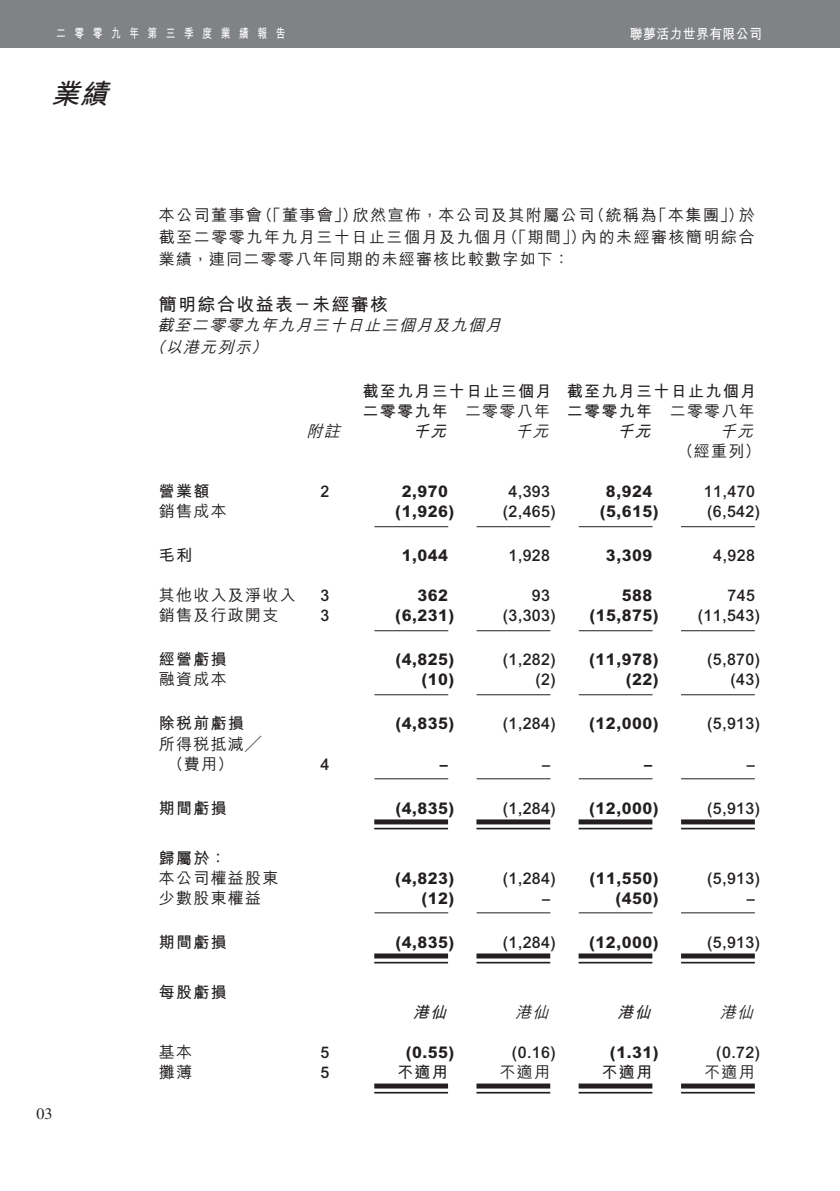
<style>
.page{position:relative;width:840px;height:1191px;background:#fff}
.page>*{position:absolute;margin:0;border:0;box-sizing:border-box;transform-origin:0 0}
.t1{font:italic 28px "M Hei HK Bold B5 pc H";color:#231f20}
.t2{font:18px "M Hei HK Bold B5 pc H";letter-spacing:.075em;color:#231f20}
.t3{font:800 16px "Arial MT Std";letter-spacing:.03em;color:#231f20}
.t4{font:16px/22px "M Hei HK Medium B5 pc H";letter-spacing:.08em;color:#231f20;text-align:justify}
.t5{font:500 16px "Arial MT Std";letter-spacing:.03em;color:#231f20}
.t6{font:16px/20px "M Hei HK Bold B5 pc H";letter-spacing:.08em;color:#231f20}
.t7{font:italic 16px/22px "M Hei HK Medium B5 pc H";color:#231f20}
.t8{font:italic 16px "M Hei HK Bold B5 pc H";color:#231f20}
.t9{font:16px "Times LT Std";color:#231f20}
.t10{font:14px "M Hei HK Bold B5 pc H";letter-spacing:.03em;color:#fff;scale:.92 1}
.t11{font:13px "M Hei HK Bold B5 pc H";letter-spacing:.875em;color:#fff;scale:.75 1}
.s1{font-family:"M Hei HK Medium B5 pc H"}
</style>
<div class="page">
<div style="left:0;top:0;width:839px;height:47px;background:#808285"></div>
<hr style="left:374px;top:526px;width:74px;height:1px;background:#231f20">
<hr style="left:476px;top:526px;width:74px;height:1px;background:#231f20">
<hr style="left:578px;top:526px;width:74px;height:1px;background:#231f20">
<hr style="left:680px;top:526px;width:74px;height:1px;background:#231f20">
<hr style="left:374px;top:630px;width:74px;height:1px;background:#231f20">
<hr style="left:476px;top:630px;width:74px;height:1px;background:#231f20">
<hr style="left:578px;top:630px;width:74px;height:1px;background:#231f20">
<hr style="left:680px;top:630px;width:74px;height:1px;background:#231f20">
<hr style="left:374px;top:694px;width:74px;height:1px;background:#231f20">
<hr style="left:476px;top:694px;width:74px;height:1px;background:#231f20">
<hr style="left:578px;top:694px;width:74px;height:1px;background:#231f20">
<hr style="left:680px;top:694px;width:74px;height:1px;background:#231f20">
<hr style="left:374px;top:778px;width:74px;height:1px;background:#231f20">
<hr style="left:476px;top:778px;width:74px;height:1px;background:#231f20">
<hr style="left:578px;top:778px;width:74px;height:1px;background:#231f20">
<hr style="left:680px;top:778px;width:74px;height:1px;background:#231f20">
<div style="left:374px;top:819px;width:74px;height:5px;background:#231f20"></div>
<hr style="left:374px;top:827px;width:74px;height:2px;background:#231f20">
<div style="left:476px;top:819px;width:74px;height:5px;background:#231f20"></div>
<hr style="left:476px;top:827px;width:74px;height:2px;background:#231f20">
<div style="left:578px;top:819px;width:74px;height:5px;background:#231f20"></div>
<hr style="left:578px;top:827px;width:74px;height:2px;background:#231f20">
<div style="left:680px;top:819px;width:74px;height:5px;background:#231f20"></div>
<hr style="left:680px;top:827px;width:74px;height:2px;background:#231f20">
<hr style="left:374px;top:912px;width:74px;height:1px;background:#231f20">
<hr style="left:476px;top:912px;width:74px;height:1px;background:#231f20">
<hr style="left:578px;top:912px;width:74px;height:1px;background:#231f20">
<hr style="left:680px;top:912px;width:74px;height:1px;background:#231f20">
<div style="left:374px;top:953px;width:74px;height:5px;background:#231f20"></div>
<hr style="left:374px;top:961px;width:74px;height:2px;background:#231f20">
<div style="left:476px;top:953px;width:74px;height:5px;background:#231f20"></div>
<hr style="left:476px;top:961px;width:74px;height:2px;background:#231f20">
<div style="left:578px;top:953px;width:74px;height:5px;background:#231f20"></div>
<hr style="left:578px;top:961px;width:74px;height:2px;background:#231f20">
<div style="left:680px;top:953px;width:74px;height:5px;background:#231f20"></div>
<hr style="left:680px;top:961px;width:74px;height:2px;background:#231f20">
<div style="left:374px;top:1083px;width:74px;height:5px;background:#231f20"></div>
<hr style="left:374px;top:1091px;width:74px;height:2px;background:#231f20">
<div style="left:476px;top:1083px;width:74px;height:5px;background:#231f20"></div>
<hr style="left:476px;top:1091px;width:74px;height:2px;background:#231f20">
<div style="left:578px;top:1083px;width:74px;height:5px;background:#231f20"></div>
<hr style="left:578px;top:1091px;width:74px;height:2px;background:#231f20">
<div style="left:680px;top:1083px;width:74px;height:5px;background:#231f20"></div>
<hr style="left:680px;top:1091px;width:74px;height:2px;background:#231f20">
<p class="t11" style="left:56px;top:28px;width:307px">二零零九年第三季度業績報告</p>
<p class="t10" style="left:629px;top:28px;width:145px">聯夢活力世界有限公司</p>
<h1 class="t1" style="left:51px;top:83px;width:65px">業績</h1>
<p class="t9" style="left:36px;top:1104px;width:17px">03</p>
<p class="t4" style="left:159px;top:206px;width:597px">本公司董事會（「董事會」）欣然宣佈，本公司及其附屬公司（統稱為「本集團」）於截至二零零九年九月三十日止三個月及九個月（「期間」）內的未經審核簡明綜合業績，連同二零零八年同期的未經審核比較數字如下：</p>
<p class="t2" style="left:159px;top:297px;width:231px">簡明綜合收益表－未經審核</p>
<p class="t7" style="left:149px;top:316px;width:357px;text-indent:8px">截至二零零九年九月三十日止三個月及九個月（以港元列示）</p>
<p class="t6" style="left:362px;top:383px;width:395px">截至九月三十日止三個月 截至九月三十日止九個月二零零九年 <span class="s1">二零零八年</span> 二零零九年 <span class="s1">二零零八年</span></p>
<p class="t7" style="left:306px;top:422px;width:39px">附註</p>
<p class="t8" style="left:412px;top:425px;width:39px">千元</p>
<p class="t7" style="left:515px;top:422px;width:39px">千元</p>
<p class="t8" style="left:617px;top:425px;width:39px">千元</p>
<p class="t7" style="left:719px;top:422px;width:39px">千元</p>
<p class="t4" style="left:677px;top:442px;width:85px">（經重列）</p>
<p class="t6" style="left:159px;top:483px;width:52px">營業額</p>
<p class="t5" style="left:320px;top:485px;width:10px">2</p>
<p class="t3" style="left:401px;top:482px;width:48px">2,970</p>
<p class="t5" style="left:508px;top:485px;width:43px">4,393</p>
<p class="t3" style="left:605px;top:482px;width:48px">8,924</p>
<p class="t5" style="left:703px;top:485px;width:52px">11,470</p>
<p class="t4" style="left:159px;top:502px;width:69px">銷售成本</p>
<p class="t3" style="left:395px;top:502px;width:60px">(1,926)</p>
<p class="t5" style="left:502px;top:505px;width:55px">(2,465)</p>
<p class="t3" style="left:599px;top:502px;width:60px">(5,615)</p>
<p class="t5" style="left:706px;top:505px;width:55px">(6,542)</p>
<p class="t6" style="left:159px;top:547px;width:35px">毛利</p>
<p class="t3" style="left:401px;top:546px;width:48px">1,044</p>
<p class="t5" style="left:508px;top:549px;width:43px">1,928</p>
<p class="t3" style="left:605px;top:546px;width:48px">3,309</p>
<p class="t5" style="left:712px;top:549px;width:43px">4,928</p>
<p class="t4" style="left:159px;top:586px;width:138px">其他收入及淨收入</p>
<p class="t5" style="left:320px;top:589px;width:10px">3</p>
<p class="t3" style="left:417px;top:586px;width:32px">362</p>
<p class="t5" style="left:531px;top:589px;width:20px">93</p>
<p class="t3" style="left:621px;top:586px;width:32px">588</p>
<p class="t5" style="left:727px;top:589px;width:29px">745</p>
<p class="t4" style="left:159px;top:606px;width:121px">銷售及行政開支</p>
<p class="t5" style="left:320px;top:609px;width:10px">3</p>
<p class="t3" style="left:395px;top:606px;width:60px">(6,231)</p>
<p class="t5" style="left:502px;top:609px;width:55px">(3,303)</p>
<p class="t3" style="left:589px;top:606px;width:71px">(15,875)</p>
<p class="t5" style="left:697px;top:609px;width:64px">(11,543)</p>
<p class="t6" style="left:159px;top:651px;width:69px">經營虧損</p>
<p class="t3" style="left:395px;top:650px;width:60px">(4,825)</p>
<p class="t5" style="left:502px;top:653px;width:55px">(1,282)</p>
<p class="t3" style="left:589px;top:650px;width:71px">(11,978)</p>
<p class="t5" style="left:706px;top:653px;width:55px">(5,870)</p>
<p class="t4" style="left:159px;top:670px;width:69px">融資成本</p>
<p class="t3" style="left:421px;top:670px;width:34px">(10)</p>
<p class="t5" style="left:535px;top:673px;width:22px">(2)</p>
<p class="t3" style="left:625px;top:670px;width:34px">(22)</p>
<p class="t5" style="left:730px;top:673px;width:31px">(43)</p>
<p class="t6" style="left:159px;top:715px;width:87px">除稅前虧損</p>
<p class="t3" style="left:395px;top:714px;width:60px">(4,835)</p>
<p class="t5" style="left:502px;top:717px;width:55px">(1,284)</p>
<p class="t3" style="left:589px;top:714px;width:71px">(12,000)</p>
<p class="t5" style="left:706px;top:717px;width:55px">(5,913)</p>
<p class="t4" style="left:167px;top:735px;width:95px;line-height:20px;text-indent:-8px">所得稅抵減╱（費用）</p>
<p class="t5" style="left:320px;top:757px;width:10px">4</p>
<p class="t3" style="left:439px;top:754px;width:9px">–</p>
<p class="t5" style="left:541px;top:757px;width:9px">–</p>
<p class="t3" style="left:643px;top:754px;width:9px">–</p>
<p class="t5" style="left:746px;top:757px;width:9px">–</p>
<p class="t6" style="left:159px;top:799px;width:69px">期間虧損</p>
<p class="t3" style="left:395px;top:798px;width:60px">(4,835)</p>
<p class="t5" style="left:502px;top:801px;width:55px">(1,284)</p>
<p class="t3" style="left:589px;top:798px;width:71px">(12,000)</p>
<p class="t5" style="left:706px;top:801px;width:55px">(5,913)</p>
<p class="t6" style="left:159px;top:849px;width:69px">歸屬於：</p>
<p class="t4" style="left:159px;top:868px;width:121px">本公司權益股東</p>
<p class="t3" style="left:395px;top:868px;width:60px">(4,823)</p>
<p class="t5" style="left:502px;top:871px;width:55px">(1,284)</p>
<p class="t3" style="left:589px;top:868px;width:71px">(11,550)</p>
<p class="t5" style="left:706px;top:871px;width:55px">(5,913)</p>
<p class="t4" style="left:159px;top:888px;width:104px">少數股東權益</p>
<p class="t3" style="left:421px;top:888px;width:34px">(12)</p>
<p class="t5" style="left:541px;top:891px;width:9px">–</p>
<p class="t3" style="left:615px;top:888px;width:45px">(450)</p>
<p class="t5" style="left:746px;top:891px;width:9px">–</p>
<p class="t6" style="left:159px;top:933px;width:69px">期間虧損</p>
<p class="t3" style="left:395px;top:932px;width:60px">(4,835)</p>
<p class="t5" style="left:502px;top:935px;width:55px">(1,284)</p>
<p class="t3" style="left:589px;top:932px;width:71px">(12,000)</p>
<p class="t5" style="left:706px;top:935px;width:55px">(5,913)</p>
<p class="t6" style="left:159px;top:983px;width:69px">每股虧損</p>
<p class="t8" style="left:412px;top:1005px;width:39px">港仙</p>
<p class="t7" style="left:515px;top:1002px;width:39px">港仙</p>
<p class="t8" style="left:617px;top:1005px;width:39px">港仙</p>
<p class="t7" style="left:719px;top:1002px;width:39px">港仙</p>
<p class="t4" style="left:159px;top:1042px;width:35px">基本</p>
<p class="t5" style="left:320px;top:1045px;width:10px">5</p>
<p class="t3" style="left:405px;top:1042px;width:50px">(0.55)</p>
<p class="t5" style="left:511px;top:1045px;width:45px">(0.16)</p>
<p class="t3" style="left:609px;top:1042px;width:50px">(1.31)</p>
<p class="t5" style="left:715px;top:1045px;width:45px">(0.72)</p>
<p class="t4" style="left:159px;top:1062px;width:35px">攤薄</p>
<p class="t5" style="left:320px;top:1065px;width:10px">5</p>
<p class="t6" style="left:397px;top:1063px;width:52px">不適用</p>
<p class="t4" style="left:499px;top:1062px;width:52px">不適用</p>
<p class="t6" style="left:601px;top:1063px;width:52px">不適用</p>
<p class="t4" style="left:704px;top:1062px;width:52px">不適用</p>
</div>
